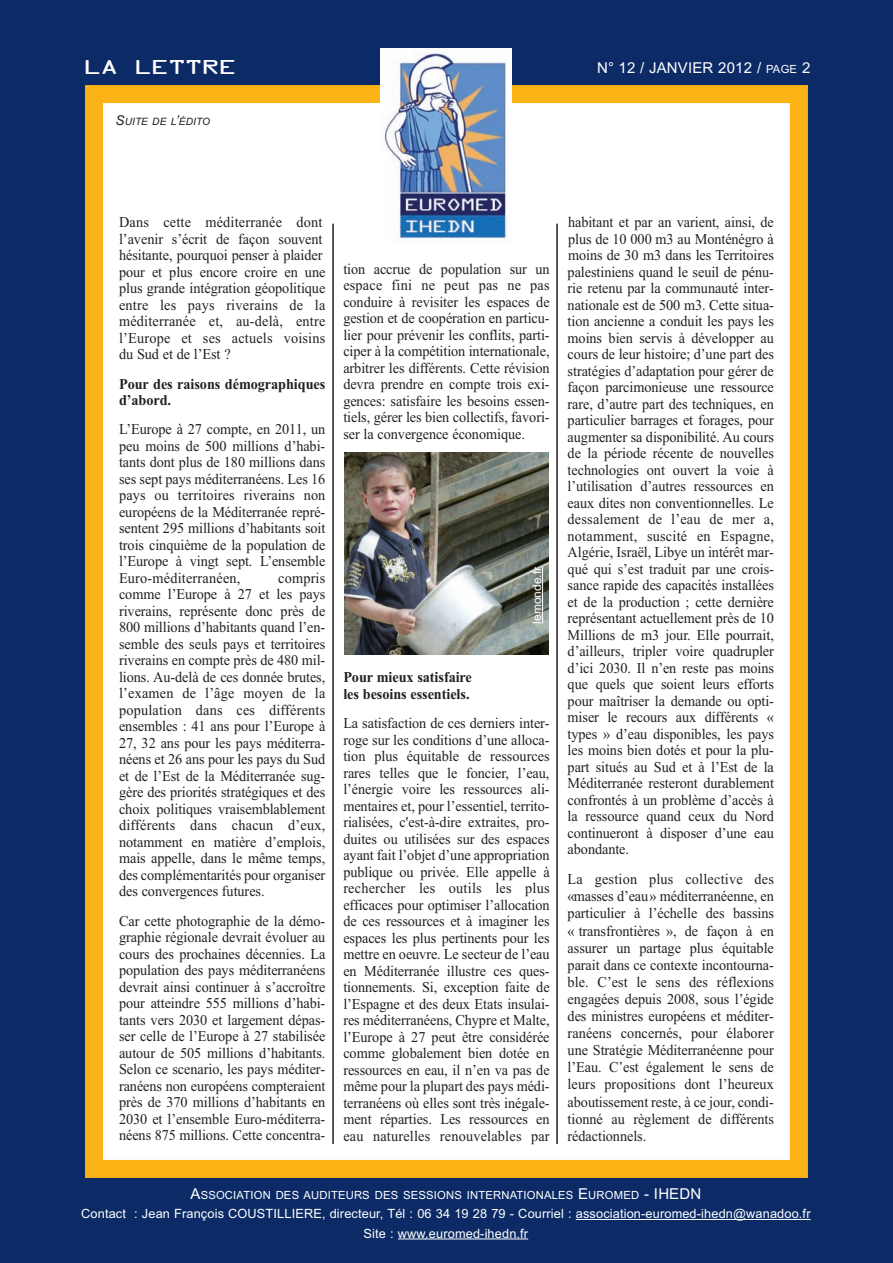
<style>
.page{position:relative;width:893px;height:1263px;background:#0c2b66}
.page>*{position:absolute;margin:0;border:0;box-sizing:border-box;transform-origin:0 0}
.t1{font:18px "OCRA Std";letter-spacing:-.11em;color:#fff;scale:1.53 1}
.t2{font:15px/16.5px "Times New Roman";letter-spacing:-.005em;color:#231f20;text-align:justify;scale:.95 1}
.t3{font:700 15px/16.5px "Times New Roman";letter-spacing:-.005em;color:#231f20;scale:.95 1}
.t4{font:15px "Arial";letter-spacing:.01em;color:#fff}
.t5{font:12.75px/19.5px "Arial";letter-spacing:.01em;color:#fff;text-align:center}
.t6{font:12px "Arial";color:#fff}
.t7{font:11.25px "Arial";letter-spacing:.015em;color:#fff}
.t8{font:italic 10.2px "Arial";letter-spacing:.005em;color:#231f20}
.s1{font-size:13.5px}
.s2{font-size:11.25px}
.s3{font-size:15px}
</style>
<div class="page">
<div style="left:94px;top:94px;width:705px;height:1075px;background:#fff"></div>
<div style="left:85px;top:85px;width:723px;height:1093px;border:18px solid #fbb316"></div>
<hr style="left:576px;top:1219px;width:235px;height:1px;background:#fff">
<svg style="left:398px;top:1238px;width:27px;height:1px"></svg>
<hr style="left:425px;top:1238px;width:103px;height:1px;background:#fff">
<img style="left:344px;top:452px;width:204px;height:202px">
<hr style="left:332px;top:224px;width:2px;height:920px;background:#231f20">
<hr style="left:556px;top:224px;width:2px;height:920px;background:#231f20">
<img style="left:380px;top:48px;width:132px;height:192px">
<hr style="left:542px;top:567px;width:1px;height:56px;background:#fff">
<p class="t1" style="left:83px;top:60px;width:103px">LA LETTRE</p>
<p class="t8" style="left:116px;top:115px;width:96px"><span class="s1">S</span>UITE DE L<span class="s1">’</span>ÉDITO</p>
<p class="t4" style="left:597px;top:60px;width:215px">N° 12 / JANVIER 2012 / <span class="s2">PAGE</span> 2</p>
<p class="t2" style="left:119px;top:214px;width:219px;text-align:left">Dans cette méditerranée dont l’avenir s’écrit de façon souvent hésitante, pourquoi penser à plaider pour et plus encore croire en une plus grande intégration géopolitique entre les pays riverains de la méditerranée et, au-delà, entre l’Europe et ses actuels voisins du Sud et de l’Est ?</p>
<p class="t3" style="left:119px;top:375px;width:219px">Pour des raisons démographiques d’abord.</p>
<p class="t2" style="left:119px;top:421px;width:219px">L’Europe à 27 compte, en 2011, un peu moins de 500 millions d’habi&shy;tants dont plus de 180 millions dans ses sept pays méditerranéens. Les 16 pays ou territoires riverains non européens de la Méditerranée repré&shy;sentent 295 millions d’habitants soit trois cinquième de la population de l’Europe à vingt sept. L’ensemble Euro-méditerranéen,</p>
<p class="t2" style="left:119px;top:569px;width:219px;text-indent:159px">compris comme l’Europe à 27 et les pays riverains, représente donc près de 800 millions d’habitants quand l’en&shy;semble des seuls pays et territoires riverains en compte près de 480 mil&shy;lions. Au-delà de ces donnée brutes, l’examen de l’âge moyen de la population dans ces différents ensembles : 41 ans pour l’Europe à 27, 32 ans pour les pays méditerra&shy;néens et 26 ans pour les pays du Sud et de l’Est de la Méditerranée sug&shy;gère des priorités stratégiques et des choix politiques vraisemblablement différents dans chacun d’eux, notamment en matière d’emplois, mais appelle, dans le même temps, des complémentarités pour organiser des convergences futures.</p>
<p class="t2" style="left:119px;top:912px;width:219px">Car cette photographie de la démo&shy;graphie régionale devrait évoluer au cours des prochaines décennies. La population des pays méditerranéens devrait ainsi continuer à s’accroître pour atteindre 555 millions d’habi&shy;tants vers 2030 et largement dépas&shy;ser celle de l’Europe à 27 stabilisée autour de 505 millions d’habitants.<br>Selon ce scenario, les pays méditer&shy;ranéens non européens compteraient près de 370 millions d’habitants en 2030 et l’ensemble Euro-méditerra&shy;néens 875 millions. Cette concentra-</p>
<p class="t2" style="left:343px;top:260px;width:219px">tion accrue de population sur un espace fini ne peut pas ne pas conduire à revisiter les espaces de gestion et de coopération en particu&shy;lier pour prévenir les conflits, parti&shy;ciper à la compétition internationale, arbitrer les différents. Cette révision devra prendre en compte trois exi&shy;gences: satisfaire les besoins essen&shy;tiels, gérer les bien collectifs, favori&shy;ser la convergence économique.</p>
<p class="t6" style="left:530px;top:623px;width:58px;rotate:-90deg">lemonde.fr</p>
<p class="t3" style="left:343px;top:669px;width:137px">Pour mieux satisfaire les besoins essentiels.</p>
<p class="t2" style="left:343px;top:715px;width:219px">La satisfaction de ces derniers inter&shy;roge sur les conditions d’une alloca&shy;tion plus équitable de ressources rares telles que le foncier, l’eau, l’énergie voire les ressources ali&shy;mentaires et, pour l’essentiel, territo&shy;rialisées, c'est-à-dire extraites, pro&shy;duites ou utilisées sur des espaces ayant fait l’objet d’une appropriation publique ou privée. Elle appelle à rechercher les outils les plus efficaces pour optimiser l’allocation de ces ressources et à imaginer les espaces les plus pertinents pour les mettre en oeuvre. Le secteur de l’eau en Méditerranée illustre ces ques&shy;tionnements. Si, exception faite de l’Espagne et des deux Etats insulai&shy;res méditerranéens, Chypre et Malte, l’Europe à 27 peut être considérée comme globalement bien dotée en ressources en eau, il n’en va pas de même pour la plupart des pays médi&shy;terranéens où elles sont très inégale&shy;ment réparties. Les ressources en eau naturelles renouvelables par</p>
<p class="t2" style="left:568px;top:214px;width:219px">habitant et par an varient, ainsi, de plus de 10 000 m3 au Monténégro à moins de 30 m3 dans les Territoires palestiniens quand le seuil de pénu&shy;rie retenu par la communauté inter&shy;nationale est de 500 m3. Cette situa&shy;tion ancienne a conduit les pays les moins bien servis à développer au cours de leur histoire; d’une part des stratégies d’adaptation pour gérer de façon parcimonieuse une ressource rare, d’autre part des techniques, en particulier barrages et forages, pour augmenter sa disponibilité. Au cours de la période récente de nouvelles technologies ont ouvert la voie à l’utilisation d’autres ressources en eaux dites non conventionnelles. Le dessalement de l’eau de mer a, notamment, suscité en Espagne, Algérie, Israël, Libye un intérêt mar&shy;qué qui s’est traduit par une crois&shy;sance rapide des capacités installées et de la production ; cette dernière représentant actuellement près de 10<br>Millions de m3 jour. Elle pourrait, d’ailleurs, tripler voire quadrupler d’ici 2030. Il n’en reste pas moins que quels que soient leurs efforts pour maîtriser la demande ou opti&shy;miser le recours aux différents « types » d’eau disponibles, les pays les moins bien dotés et pour la plu&shy;part situés au Sud et à l’Est de la Méditerranée resteront durablement confrontés à un problème d’accès à la ressource quand ceux du Nord continueront à disposer d’une eau abondante.</p>
<p class="t2" style="left:568px;top:870px;width:219px;line-height:17.1px">La gestion plus collective des «masses d’eau» méditerranéenne, en particulier à l’échelle des bassins « transfrontières », de façon à en assurer un partage plus équitable parait dans ce contexte incontourna&shy;ble. C’est le sens des réflexions engagées depuis 2008, sous l’égide des ministres européens et méditer&shy;ranéens concernés, pour élaborer une Stratégie Méditerranéenne pour l’Eau. C’est également le sens de leurs propositions dont l’heureux aboutissement reste, à ce jour, condi&shy;tionné au règlement de différents rédactionnels.</p>
<p class="t7" style="left:191px;top:1188px;width:512px"><span class="s3">A</span>SSOCIATION DES AUDITEURS DES SESSIONS INTERNATIONALES <span class="s3">E</span>UROMED <span class="s3">- IHEDN</span></p>
<p class="t5" style="left:81px;top:1204px;width:731px">Contact : Jean François COUSTILLIERE, directeur, Tél : 06 34 19 28 79 - Courriel : association-euromed-ihedn@wanadoo.fr<br>Site : www.euromed-ihedn.fr</p>
</div>
